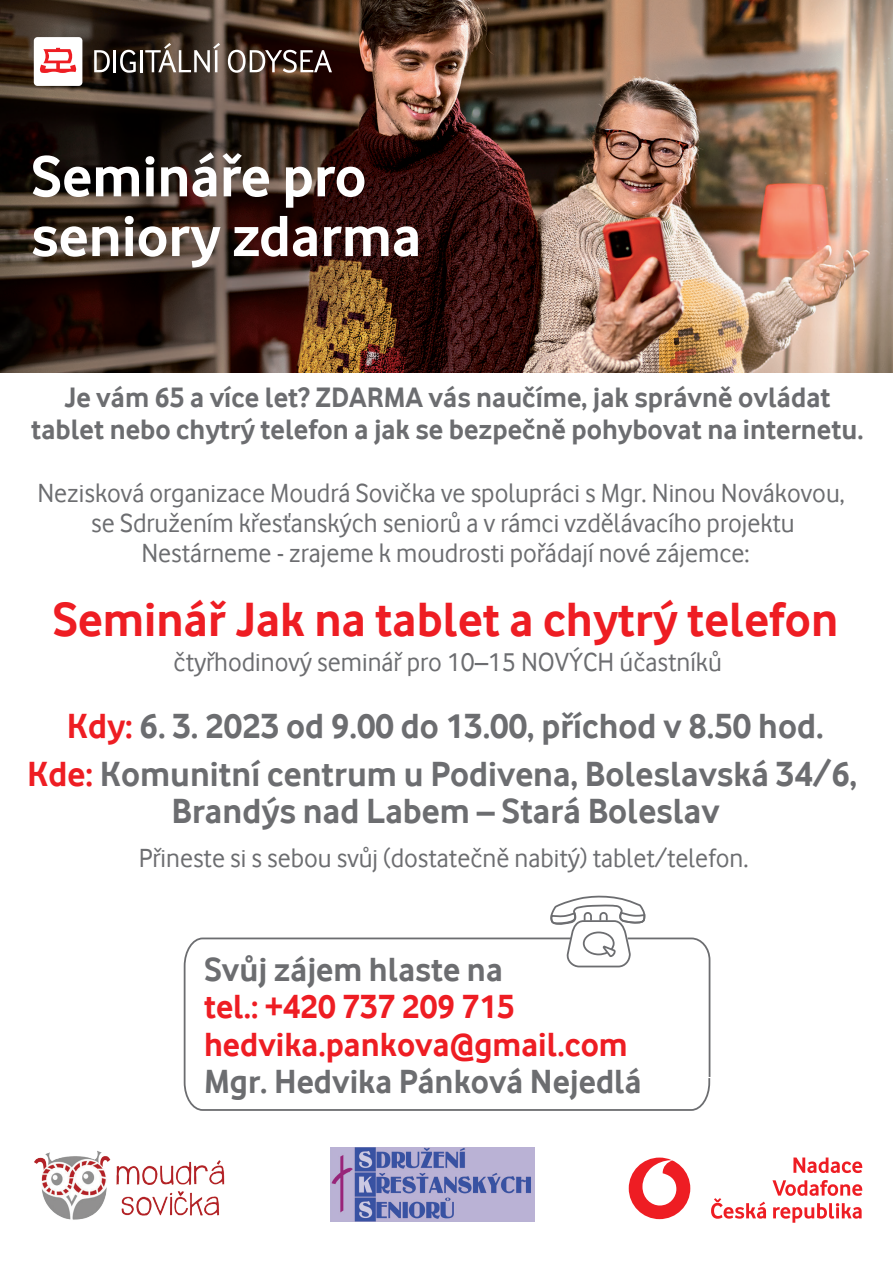
<style>
.page{position:relative;width:893px;height:1263px;background:#fff}
.page>*{position:absolute;margin:0;border:0;box-sizing:border-box;transform-origin:0 0}
.t1{font:700 60.15px/59.7px "Vodafone Rg";color:#fff}
.t2{font:700 49.5px "Vodafone Rg";color:#ee1d23}
.t3{font:700 36px/48px "Vodafone Rg";color:#6c6d70;text-align:center}
.t4{font:700 34.5px/37.5px "Vodafone Rg";color:#ee1d23}
.t5{font:700 34.5px "Vodafone Rg";color:#6c6d70}
.t6{font:700 28.95px/31.2px "Vodafone Rg";color:#6c6d70;text-align:center}
.t7{font:27px/30px "Vodafone Rg";color:#6c6d70;text-align:center}
.s1{color:#ee1d23}
</style>
<div class="page">
<img style="left:0;top:0;width:893px;height:372px">
<div style="left:629px;top:1157px;width:61px;height:62px;background:#ee1d23;border-radius:50%"></div>
<svg style="left:642px;top:1160px;width:34px;height:45px"></svg>
<svg style="left:793px;top:1157px;width:69px;height:16px"></svg>
<svg style="left:772px;top:1180px;width:90px;height:16px"></svg>
<svg style="left:711px;top:1198px;width:55px;height:21px"></svg>
<svg style="left:773px;top:1203px;width:89px;height:20px"></svg>
<img style="left:34px;top:1150px;width:191px;height:70px">
<svg style="left:550px;top:895px;width:96px;height:42px"></svg>
<svg style="left:183px;top:937px;width:528px;height:174px"></svg>
<svg style="left:94px;top:50px;width:16px;height:22px"></svg>
<hr style="left:113px;top:50px;width:3px;height:22px;background:#fff">
<svg style="left:120px;top:50px;width:16px;height:23px"></svg>
<hr style="left:140px;top:50px;width:2px;height:22px;background:#fff">
<svg style="left:145px;top:43px;width:75px;height:29px"></svg>
<svg style="left:228px;top:50px;width:104px;height:23px"></svg>
<svg style="left:34px;top:37px;width:48px;height:49px"></svg>
<img style="left:330px;top:1147px;width:205px;height:74px">
<h1 class="t1" style="left:31px;top:146px;width:392px">Semináře pro seniory zdarma</h1>
<p class="t6" style="left:31px;top:382px;width:834px">Je vám 65 a více let? ZDARMA vás naučíme, jak správně ovládat tablet nebo chytrý telefon a jak se bezpečně pohybovat na internetu.</p>
<p class="t7" style="left:37px;top:477px;width:809px">Nezisková organizace Moudrá Sovička ve spolupráci s Mgr. Ninou Novákovou, se Sdružením křesťanských seniorů a v rámci vzdělávacího projektu<br>Nestárneme - zrajeme k moudrosti pořádají nové zájemce:</p>
<h2 class="t2" style="left:52px;top:591px;width:787px">Seminář Jak na tablet a chytrý telefon</h2>
<p class="t7" style="left:174px;top:647px;width:550px">čtyřhodinový seminář pro 10–15 NOVÝCH účastníků</p>
<h3 class="t3" style="left:27px;top:701px;width:831px"><span class="s1">Kdy:</span> 6. 3. 2023 od 9.00 do 13.00, příchod v 8.50 hod.<br><span class="s1">Kde:</span> Komunitní centrum u Podivena, Boleslavská 34/6,</h3>
<h3 class="t3" style="left:172px;top:786px;width:550px">Brandýs nad Labem – Stará Boleslav</h3>
<p class="t7" style="left:139px;top:842px;width:611px">Přineste si s sebou svůj (dostatečně nabitý) tablet/telefon.</p>
<p class="t5" style="left:204px;top:949px;width:300px">Svůj zájem hlaste na</p>
<p class="t4" style="left:204px;top:987px;width:425px">tel.: +420 737 209 715 hedvika.pankova@gmail.com</p>
<p class="t5" style="left:204px;top:1062px;width:439px">Mgr. Hedvika Pánková Nejedlá</p>
</div>
